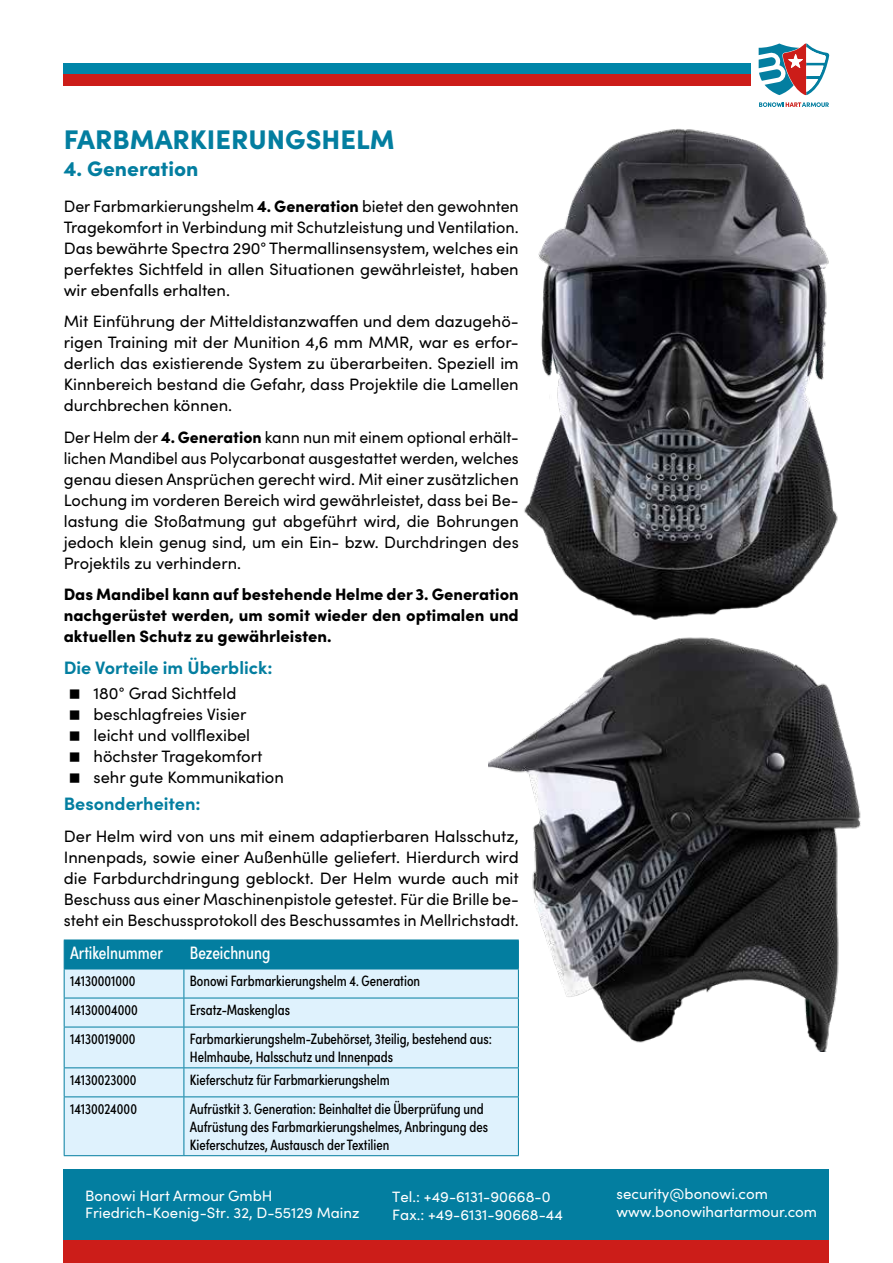
<style>
.page{position:relative;width:893px;height:1263px;background:#fff}
.page>*{position:absolute;margin:0;border:0;box-sizing:border-box;transform-origin:0 0}
.t1{font:900 27px "Sofia Pro";color:#037ea0}
.t2{font:900 21px "Sofia Pro";color:#037ea0}
.t3{font:700 18px "Sofia Pro";color:#037ea0}
.t4{font:18px "Sofia Pro Condensed";color:#fff}
.t5{font:16.5px/21px "Sofia Pro";color:#000;text-align:justify}
.t6{font:16.5px/21px "Sofia Pro";color:#000;text-align:justify;scale:.96 1}
.t7{font:900 16.5px/21px "Sofia Pro";color:#000;text-align:justify}
.t8{font:15px/18px "Sofia Pro Condensed";color:#000}
.t9{font:15px/18px "Sofia Pro";color:#fff}
.s1{font-weight:900}
</style>
<div class="page">
<div style="left:64px;top:1169px;width:765px;height:94px;background:#037ea0"></div>
<div style="left:64px;top:1241px;width:765px;height:22px;background:#cc1d19"></div>
<div style="left:64px;top:63px;width:687px;height:11px;background:#0085a8"></div>
<div style="left:64px;top:74px;width:687px;height:12px;background:#cc1d19"></div>
<svg style="left:759px;top:43px;width:70px;height:52px"></svg>
<img style="left:524px;top:102px;width:314px;height:518px">
<img style="left:489px;top:637px;width:372px;height:414px">
<div style="left:65px;top:1028px;width:453px;height:127px;background:#dff2fd"></div>
<svg style="left:64px;top:940px;width:455px;height:87px;background:#8fc8db"></svg>
<hr style="left:64px;top:1027px;width:120px;height:1px;background:#037ea0">
<hr style="left:64px;top:1027px;width:1px;height:40px;background:#037ea0">
<hr style="left:184px;top:1027px;width:335px;height:1px;background:#037ea0">
<hr style="left:184px;top:1027px;width:1px;height:40px;background:#037ea0">
<hr style="left:518px;top:1027px;width:1px;height:40px;background:#037ea0">
<hr style="left:64px;top:1067px;width:120px;height:1px;background:#037ea0">
<svg style="left:64px;top:1068px;width:1px;height:28px"></svg>
<hr style="left:184px;top:1067px;width:335px;height:1px;background:#037ea0">
<svg style="left:184px;top:1068px;width:1px;height:28px"></svg>
<svg style="left:518px;top:1068px;width:1px;height:28px"></svg>
<hr style="left:64px;top:1096px;width:120px;height:1px;background:#037ea0">
<hr style="left:64px;top:1097px;width:1px;height:58px;background:#037ea0">
<hr style="left:184px;top:1096px;width:335px;height:1px;background:#037ea0">
<hr style="left:184px;top:1097px;width:1px;height:58px;background:#037ea0">
<hr style="left:518px;top:1097px;width:1px;height:58px;background:#037ea0">
<hr style="left:64px;top:1155px;width:120px;height:1px;background:#037ea0">
<hr style="left:184px;top:1155px;width:335px;height:1px;background:#037ea0">
<h1 class="t1" style="left:64px;top:118px;width:332px">FARBMARKIERUNGSHELM</h1>
<p class="t2" style="left:64px;top:152px;width:136px">4. Generation</p>
<p class="t5" style="left:64px;top:195px;width:456px">Der Farbmarkierungshelm <span class="s1">4. Generation</span> bietet den gewohnten Tragekomfort in Verbindung mit Schutzleistung und Ventilation.<br>Das bewährte Spectra 290° Thermallinsensystem, welches ein perfektes Sichtfeld in allen Situationen gewährleistet, haben wir ebenfalls erhalten.</p>
<p class="t5" style="left:64px;top:310px;width:456px">Mit Einführung der Mitteldistanzwaffen und dem dazugehö&shy;rigen Training mit der Munition 4,6 mm MMR, war es erfor&shy;derlich das existierende System zu überarbeiten. Speziell im Kinnbereich bestand die Gefahr, dass Projektile die Lamellen durchbrechen können.</p>
<p class="t6" style="left:64px;top:426px;width:475px">Der Helm der <span class="s1">4. Generation</span> kann nun mit einem optional erhält&shy;lichen Mandibel aus Polycarbonat ausgestattet werden, welches genau diesen Ansprüchen gerecht wird. Mit einer zusätzlichen Lochung im vorderen Bereich wird gewährleistet, dass bei Be&shy;lastung die Stoßatmung gut abgeführt wird, die Bohrungen jedoch klein genug sind, um ein Ein- bzw. Durchdringen des Projektils zu verhindern.</p>
<p class="t7" style="left:64px;top:583px;width:456px">Das Mandibel kann auf bestehende Helme der 3. Generation nachgerüstet werden, um somit wieder den optimalen und aktuellen Schutz zu gewährleisten.</p>
<p class="t3" style="left:64px;top:654px;width:210px">Die Vorteile im Überblick:</p>
<p class="t5" style="left:94px;top:682px;width:192px;text-align:left">180° Grad Sichtfeld beschlagfreies Visier leicht und vollflexibel höchster Tragekomfort sehr gute Kommunikation</p>
<p class="t3" style="left:64px;top:790px;width:138px">Besonderheiten:</p>
<p class="t5" style="left:64px;top:825px;width:457px">Der Helm wird von uns mit einem adaptierbaren Halsschutz, Innenpads, sowie einer Außenhülle geliefert. Hierdurch wird die Farbdurchdringung geblockt. Der Helm wurde auch mit Beschuss aus einer Maschinenpistole getestet. Für die Brille be&shy;steht ein Beschussprotokoll des Beschussamtes in Mellrichstadt.</p>
<p class="t4" style="left:70px;top:939px;width:94px">Artikelnummer</p>
<p class="t4" style="left:190px;top:939px;width:82px">Bezeichnung</p>
<p class="t8" style="left:70px;top:971px;width:67px">14130001000</p>
<p class="t8" style="left:190px;top:971px;width:232px">Bonowi Farbmarkierungshelm 4. Generation</p>
<p class="t8" style="left:70px;top:1000px;width:69px">14130004000</p>
<p class="t8" style="left:190px;top:1000px;width:102px">Ersatz-Maskenglas</p>
<p class="t8" style="left:70px;top:1029px;width:67px">14130019000</p>
<p class="t8" style="left:190px;top:1029px;width:303px">Farbmarkierungshelm-Zubehörset, 3teilig, bestehend aus:<br>Helmhaube, Halsschutz und Innenpads</p>
<p class="t8" style="left:70px;top:1069px;width:68px">14130023000</p>
<p class="t8" style="left:190px;top:1069px;width:201px">Kieferschutz für Farbmarkierungshelm</p>
<p class="t8" style="left:70px;top:1098px;width:68px">14130024000</p>
<p class="t8" style="left:190px;top:1098px;width:300px">Aufrüstkit 3. Generation: Beinhaltet die Überprüfung und<br>Aufrüstung des Farbmarkierungshelmes, Anbringung des<br>Kieferschutzes, Austausch der Textilien</p>
<p class="t9" style="left:85px;top:1187px;width:276px;line-height:16.8px">Bonowi Hart Armour GmbH<br>Friedrich-Koenig-Str. 32, D-55129 Mainz</p>
<p class="t9" style="left:392px;top:1186px;width:172px">Tel.: +49-6131-90668-0<br>Fax.: +49-6131-90668-44</p>
<p class="t9" style="left:617px;top:1183px;width:202px">security@bonowi.com www.bonowihartarmour.com</p>
</div>
